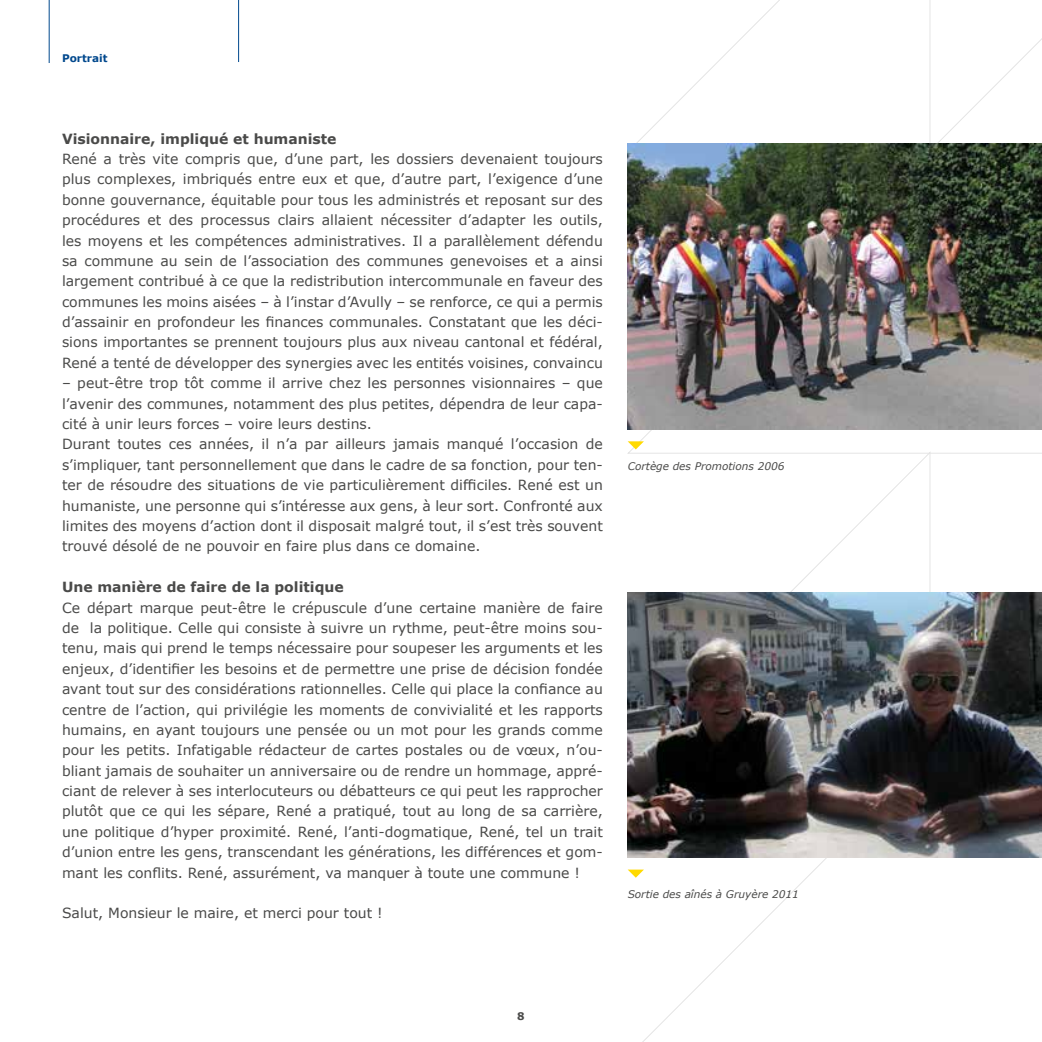
<style>
.page{position:relative;width:1042px;height:1042px;background:#fff}
.page>*{position:absolute;margin:0;border:0;box-sizing:border-box;transform-origin:0 0}
.t1{font:14px/20.3px "Verdana";color:#4a4a49;text-align:justify}
.t2{font:700 14px "Verdana";color:#4a4a49}
.t3{font:italic 10.5px "Verdana";color:#4a4a49}
.t4{font:700 10.5px "Verdana";color:#00488d}
.t5{font:700 10.5px "Verdana";color:#4a4a49}
</style>
<div class="page">
<svg style="left:627px;top:454px;width:415px;height:588px"></svg>
<svg style="left:627px;top:0;width:415px;height:454px"></svg>
<svg style="left:627px;top:451px;width:303px;height:304px"></svg>
<svg style="left:627px;top:0;width:303px;height:152px"></svg>
<img style="left:628px;top:592px;width:414px;height:265px">
<hr style="left:49px;top:0;width:1px;height:63px;background:#00488d">
<hr style="left:238px;top:0;width:1px;height:62px;background:#00488d">
<img style="left:628px;top:144px;width:413px;height:285px">
<svg style="left:628px;top:441px;width:16px;height:8px"></svg>
<svg style="left:628px;top:869px;width:16px;height:9px"></svg>
<p class="t4" style="left:62px;top:51px;width:47px">Portrait</p>
<p class="t2" style="left:62px;top:129px;width:276px">Visionnaire, impliqué et humaniste</p>
<p class="t1" style="left:62px;top:149px;width:542px">René a très vite compris que, d’une part, les dossiers devenaient toujours plus complexes, imbriqués entre eux et que, d’autre part, l’exigence d’une bonne gouvernance, équitable pour tous les administrés et reposant sur des procédures et des processus clairs allaient nécessiter d’adapter les outils, les moyens et les compétences administratives. Il a parallèlement défendu sa commune au sein de l’association des communes genevoises et a ainsi largement contribué à ce que la redistribution intercommunale en faveur des communes les moins aisées – à l’instar d’Avully – se renforce, ce qui a permis d’assainir en profondeur les finances communales. Constatant que les déci&shy;sions importantes se prennent toujours plus aux niveau cantonal et fédéral, René a tenté de développer des synergies avec les entités voisines, convaincu</p>
<p class="t1" style="left:62px;top:373px;width:542px;text-align:left">– peut-être trop tôt comme il arrive chez les personnes visionnaires – que l’avenir des communes, notamment des plus petites, dépendra de leur capa&shy;cité à unir leurs forces – voire leurs destins.<br>Durant toutes ces années, il n’a par ailleurs jamais manqué l’occasion de s’impliquer, tant personnellement que dans le cadre de sa fonction, pour ten&shy;ter de résoudre des situations de vie particulièrement difficiles. René est un humaniste, une personne qui s’intéresse aux gens, à leur sort. Confronté aux limites des moyens d’action dont il disposait malgré tout, il s’est très souvent trouvé désolé de ne pouvoir en faire plus dans ce domaine.</p>
<p class="t2" style="left:62px;top:578px;width:283px">Une manière de faire de la politique</p>
<p class="t1" style="left:62px;top:597px;width:542px">Ce départ marque peut-être le crépuscule d’une certaine manière de faire de la politique. Celle qui consiste à suivre un rythme, peut-être moins sou&shy;tenu, mais qui prend le temps nécessaire pour soupeser les arguments et les enjeux, d’identifier les besoins et de permettre une prise de décision fondée avant tout sur des considérations rationnelles. Celle qui place la confiance au centre de l’action, qui privilégie les moments de convivialité et les rapports humains, en ayant toujours une pensée ou un mot pour les grands comme pour les petits. Infatigable rédacteur de cartes postales ou de vœux, n’ou&shy;bliant jamais de souhaiter un anniversaire ou de rendre un hommage, appré&shy;ciant de relever à ses interlocuteurs ou débatteurs ce qui peut les rapprocher plutôt que ce qui les sépare, René a pratiqué, tout au long de sa carrière, une politique d’hyper proximité. René, l’anti-dogmatique, René, tel un trait d’union entre les gens, transcendant les générations, les différences et gom&shy;mant les conflits. René, assurément, va manquer à toute une commune !</p>
<p class="t1" style="left:62px;top:903px;width:322px">Salut, Monsieur le maire, et merci pour tout !</p>
<p class="t3" style="left:628px;top:459px;width:158px">Cortège des Promotions 2006</p>
<p class="t3" style="left:628px;top:887px;width:173px">Sortie des aînés à Gruyère 2011</p>
<p class="t5" style="left:517px;top:1010px;width:9px">8</p>
</div>
